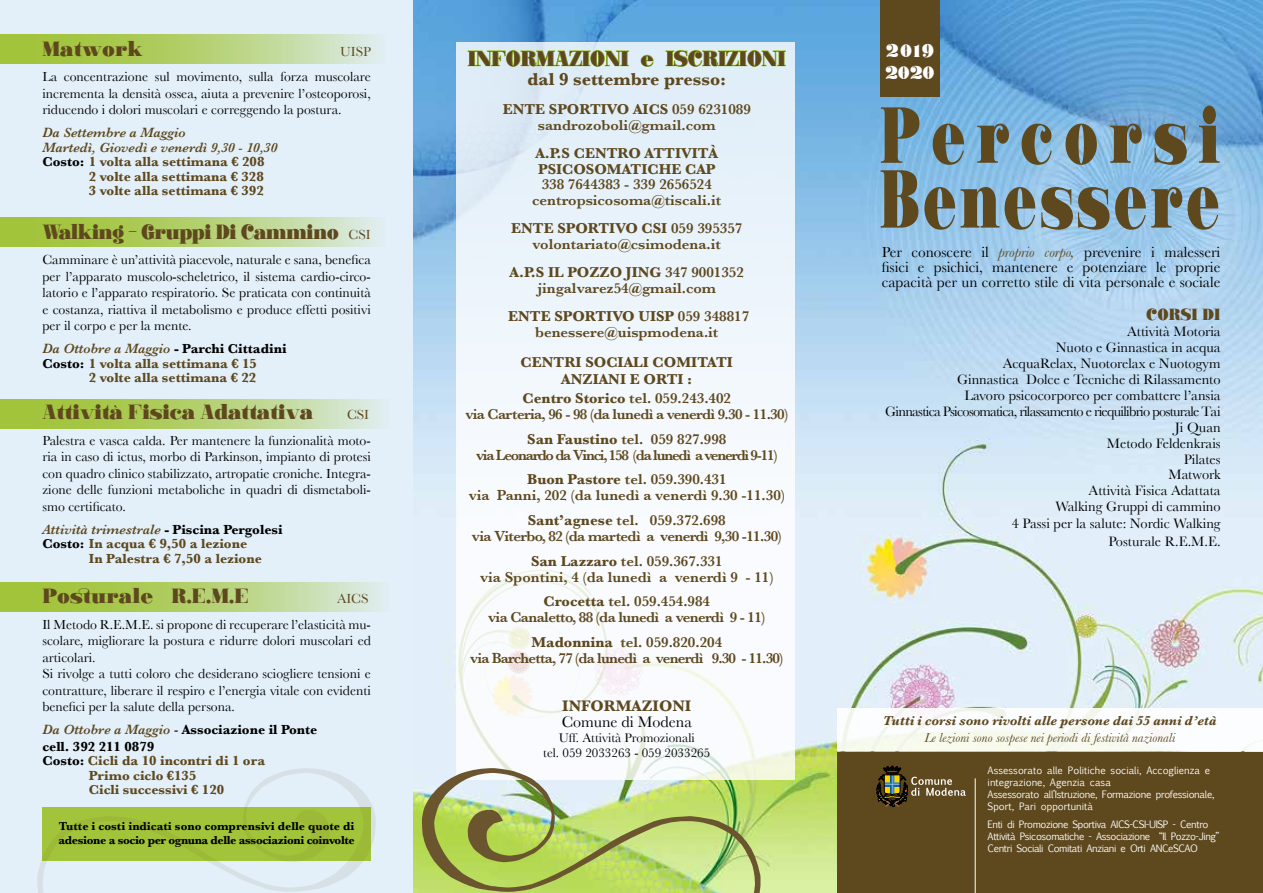
<style>
.page{position:relative;width:1263px;height:893px;background:#fff}
.page>*{position:absolute;margin:0;border:0;box-sizing:border-box;transform-origin:0 0}
.t1{font:81px "Ganton";letter-spacing:.05em;color:#5e481e;scale:.67 1}
.t2{font:78.3px "Ganton";letter-spacing:.19em;color:#5e481e;scale:.7 1}
.t3{font:21px "Ganton";letter-spacing:-.01em;color:#5e481e}
.t4{font:20.25px "Ganton";letter-spacing:-.04em;color:#5e481e;scale:.95 1}
.t5{font:20.25px "Ganton";letter-spacing:-.02em;color:#5e481e}
.t6{font:20.25px "Ganton";color:#5e481e}
.t7{font:700 18px "Baskerville";color:#5e481e}
.t8{font:18px/21.6px "Ganton";letter-spacing:.045em;color:#fff}
.t9{font:15.9px "Baskerville";color:#000}
.t10{font:700 15.9px "Baskerville";color:#5e481e}
.t11{font:15.9px "Ganton";color:#5e481e}
.t12{font:15.3px/15.3px "Baskerville";color:#000;text-align:justify}
.t13{font:600 15px/15.9px "Baskerville";color:#5e481e;text-align:center}
.t14{font:600 15px/15.9px "Baskerville";letter-spacing:-.04em;color:#5e481e;text-align:center}
.t15{font:700 15px/15.9px "Baskerville";color:#5e481e}
.t16{font:600 15px/15.9px "Baskerville";letter-spacing:-.08em;color:#5e481e;text-align:center}
.t17{font:600 15px/15.9px "Baskerville";letter-spacing:-.05em;color:#5e481e;text-align:center}
.t18{font:14.25px/16px "Baskerville";color:#000;text-align:right}
.t19{font:13.8px/16.5px "Baskerville";color:#000;text-align:justify}
.t20{font:700 13.8px/14.5px "Baskerville";color:#5e481e}
.t21{font:italic 600 13.8px "Baskerville";color:#5e481e}
.t22{font:700 13.8px/16.5px "Baskerville";color:#000}
.t23{font:13.8px "Baskerville";color:#5e481e}
.t24{font:italic 13.5px "Baskerville";color:#5e481e}
.t25{font:italic 700 13.5px "Baskerville";color:#5e481e}
.t26{font:13.05px/15.3px "Baskerville";color:#000;text-align:center}
.t27{font:700 12px/14.4px "Baskerville";letter-spacing:-.03em;color:#000}
.t28{font:9.75px/12px "Euphemia UCAS";color:#fff}
.t29{font:9.75px/12px "Euphemia UCAS";letter-spacing:-.03em;color:#fff}
.s1{color:#000}
.s2{font-family:"Baskerville";font-size:13.8px}
.s3{font-weight:700;font-style:normal;color:#000}
.s4{font-weight:600;font-style:italic;color:#5e481e}
.s5{font-weight:400}
.s6{font-weight:700}
.s7{font-style:italic;color:#5e481e}
</style>
<div class="page">
<div style="left:0;top:0;width:418px;height:893px;background:#e3f0f9"></div>
<img style="left:414px;top:0;width:849px;height:893px">
<div style="left:457px;top:43px;width:338px;height:737px;background:linear-gradient(to bottom,#e1effa,#fffefb)"></div>
<div style="left:838px;top:753px;width:425px;height:140px;background:#5e481e"></div>
<svg style="left:876px;top:766px;width:90px;height:41px"></svg>
<hr style="left:975px;top:778px;width:1px;height:115px;background:#fff">
<svg style="left:0;top:582px;width:381px;height:29px;background:#b6d177"></svg>
<svg style="left:0;top:399px;width:381px;height:29px;background:#b6d177"></svg>
<div style="left:837px;top:708px;width:426px;height:43px;background:linear-gradient(to right,#f8faf3,#fbfcfd)"></div>
<img style="left:422px;top:768px;width:338px;height:125px">
<svg style="left:37px;top:768px;width:339px;height:125px"></svg>
<svg style="left:0;top:34px;width:377px;height:30px;background:#b6d178"></svg>
<svg style="left:0;top:217px;width:377px;height:30px;background:#b6d178"></svg>
<svg style="left:467px;top:50px;width:162px;height:17px;background:#c8ddb6"></svg>
<svg style="left:641px;top:55px;width:13px;height:12px"></svg>
<svg style="left:665px;top:50px;width:121px;height:17px;background:#c9dfb7"></svg>
<div style="left:880px;top:0;width:60px;height:97px;background:#5e481e"></div>
<h3 class="t6" style="left:42px;top:37px;width:102px">Matwork</h3>
<p class="t23" style="left:340px;top:43px;width:32px">UISP</p>
<p class="t19" style="left:42px;top:68px;width:330px">La concentrazione sul movimento, sulla forza muscolare incrementa la densità ossea, aiuta a prevenire l’osteoporosi, riducendo i dolori muscolari e correggendo la postura.</p>
<p class="t21" style="left:42px;top:125px;width:145px">Da Settembre a Maggio</p>
<p class="t21" style="left:42px;top:139px;width:237px">Martedì, Giovedì e venerdì 9,30 - 10,30</p>
<p class="t20" style="left:42px;top:155px;width:224px"><span class="s1">Costo:</span> 1 volta alla settimana € 208</p>
<p class="t20" style="left:89px;top:169px;width:176px">2 volte alla settimana € 328</p>
<p class="t20" style="left:89px;top:184px;width:176px">3 volte alla settimana € 392</p>
<h3 class="t4" style="left:42px;top:220px;width:347px">Walking - Gruppi Di Cammino <span class="s2">CSI</span></h3>
<p class="t19" style="left:42px;top:251px;width:330px">Camminare è un’attività piacevole, naturale e sana, benefica per l’apparato muscolo-scheletrico, il sistema cardio-circo&shy;latorio e l’apparato respiratorio. Se praticata con continuità e costanza, riattiva il metabolismo e produce effetti positivi per il corpo e per la mente.</p>
<p class="t21" style="left:42px;top:341px;width:246px">Da Ottobre a Maggio <span class="s3">- Parchi Cittadini</span></p>
<p class="t20" style="left:42px;top:356px;width:216px"><span class="s1">Costo:</span> 1 volta alla settimana € 15</p>
<p class="t20" style="left:89px;top:371px;width:169px">2 volte alla settimana € 22</p>
<h3 class="t5" style="left:42px;top:400px;width:272px">Attività Fisica Adattativa</h3>
<p class="t23" style="left:347px;top:407px;width:23px">CSI</p>
<p class="t19" style="left:42px;top:432px;width:330px">Palestra e vasca calda. Per mantenere la funzionalità moto&shy;ria in caso di ictus, morbo di Parkinson, impianto di protesi con quadro clinico stabilizzato, artropatie croniche. Integra&shy;zione delle funzioni metaboliche in quadri di dismetaboli&shy;smo certificato.</p>
<p class="t21" style="left:42px;top:521px;width:242px">Attività trimestrale <span class="s3">- Piscina Pergolesi</span></p>
<p class="t20" style="left:42px;top:536px;width:206px"><span class="s1">Costo:</span> In acqua € 9,50 a lezione</p>
<p class="t20" style="left:89px;top:551px;width:174px">In Palestra € 7,50 a lezione</p>
<h3 class="t6" style="left:42px;top:584px;width:208px">Posturale R.E.M.E</h3>
<p class="t23" style="left:337px;top:591px;width:33px">AICS</p>
<p class="t19" style="left:42px;top:616px;width:330px;text-align:left">Il Metodo R.E.M.E. si propone di recuperare l’elasticità mu&shy;scolare, migliorare la postura e ridurre dolori muscolari ed articolari.<br>Si rivolge a tutti coloro che desiderano sciogliere tensioni e contratture, liberare il respiro e l’energia vitale con evidenti benefici per la salute della persona.</p>
<p class="t22" style="left:42px;top:722px;width:276px"><span class="s4">Da Ottobre a Maggio</span> <span class="s5">-</span> Associazione il Ponte cell. 392 211 0879</p>
<p class="t20" style="left:89px;top:753px;width:178px;text-indent:-46px"><span class="s1">Costo:</span> Cicli da 10 incontri di 1 ora<br>Primo ciclo €135<br>Cicli successivi € 120</p>
<p class="t27" style="left:59px;top:818px;width:298px">Tutte i costi indicati sono comprensivi delle quote di adesione a socio per ognuna delle associazioni coinvolte</p>
<h3 class="t3" style="left:468px;top:46px;width:319px">INFORMAZIONI e ISCRIZIONI</h3>
<h3 class="t7" style="left:527px;top:68px;width:200px">dal 9 settembre presso:</h3>
<p class="t13" style="left:503px;top:101px;width:250px"><span class="s6">ENTE SPORTIVO AICS</span> 059 6231089 sandrozoboli@gmail.com</p>
<p class="t15" style="left:535px;top:145px;width:184px">A.P.S CENTRO ATTIVITÀ<br>PSICOSOMATICHE CAP</p>
<p class="t13" style="left:532px;top:177px;width:190px">338 7644383 - 339 2656524 centropsicosoma@tiscali.it</p>
<p class="t13" style="left:511px;top:220px;width:233px"><span class="s6">ENTE SPORTIVO CSI</span> 059 395357 volontariato@csimodena.it</p>
<p class="t13" style="left:510px;top:264px;width:236px"><span class="s6">A.P.S IL POZZO JING</span> 347 9001352 jingalvarez54@gmail.com</p>
<p class="t13" style="left:508px;top:308px;width:242px"><span class="s6">ENTE SPORTIVO UISP</span> 059 348817 benessere@uispmodena.it</p>
<p class="t15" style="left:521px;top:353px;width:214px;line-height:17.4px;text-align:center">CENTRI SOCIALI COMITATI<br>ANZIANI E ORTI :</p>
<p class="t14" style="left:465px;top:390px;width:324px"><span class="s6">Centro Storico</span> tel. 059.243.402<br>via Carteria, 96 - 98 (da lunedì a venerdì 9.30 - 11.30)</p>
<p class="t16" style="left:476px;top:431px;width:303px"><span class="s6">San Faustino</span> tel. 059 827.998<br>via Leonardo da Vinci, 158 (da lunedì a venerdì 9-11)</p>
<p class="t13" style="left:469px;top:471px;width:318px"><span class="s6">Buon Pastore</span> tel. 059.390.431<br>via Panni, 202 (da lunedì a venerdì 9.30 -11.30)</p>
<p class="t14" style="left:472px;top:512px;width:311px"><span class="s6">Sant’agnese</span> tel. 059.372.698<br>via Viterbo, 82 (da martedì a venerdì 9,30 -11.30)</p>
<p class="t13" style="left:480px;top:553px;width:295px"><span class="s6">San Lazzaro</span> tel. 059.367.331<br>via Spontini, 4 (da lunedì a venerdì 9 - 11)</p>
<p class="t14" style="left:488px;top:593px;width:279px"><span class="s6">Crocetta</span> tel. 059.454.984<br>via Canaletto, 88 (da lunedì a venerdì 9 - 11)</p>
<p class="t17" style="left:470px;top:634px;width:315px"><span class="s6">Madonnina</span> tel. 059.820.204<br>via Barchetta, 77 (da lunedì a venerdì 9.30 - 11.30)</p>
<p class="t10" style="left:562px;top:696px;width:131px">INFORMAZIONI</p>
<p class="t9" style="left:562px;top:712px;width:132px">Comune di Modena</p>
<p class="t26" style="left:543px;top:730px;width:168px">Uff. Attività Promozionali<br>tel. 059 2033263 - 059 2033265</p>
<h3 class="t8" style="left:885px;top:41px;width:50px">2019<br>2020</h3>
<h2 class="t2" style="left:880px;top:89px;width:487px">Percorsi</h2>
<h1 class="t1" style="left:880px;top:151px;width:509px">Benessere</h1>
<p class="t12" style="left:882px;top:244px;width:340px">Per conoscere il <span class="s7">proprio corpo,</span> prevenire i malesseri fisici e psichici, mantenere e potenziare le proprie capacità per un corretto stile di vita personale e sociale</p>
<p class="t11" style="left:1146px;top:305px;width:76px">CORSI DI</p>
<p class="t18" style="left:885px;top:323px;width:337px">Attività Motoria<br>Nuoto e Ginnastica in acqua<br>AcquaRelax, Nuotorelax e Nuotogym<br>Ginnastica Dolce e Tecniche di Rilassamento<br>Lavoro psicocorporeo per combattere l’ansia<br>Ginnastica Psicosomatica, rilassamento e riequilibrio posturale Tai<br>Ji Quan<br>Metodo Feldenkrais<br>Pilates<br>Matwork<br>Attività Fisica Adattata<br>Walking Gruppi di cammino<br>4 Passi per la salute: Nordic Walking<br>Posturale R.E.M.E.</p>
<p class="t25" style="left:883px;top:713px;width:335px">Tutti i corsi sono rivolti alle persone dai 55 anni d’età</p>
<p class="t24" style="left:924px;top:730px;width:252px">Le lezioni sono sospese nei periodi di festività nazionali</p>
<p class="t28" style="left:988px;top:764px;width:228px">Assessorato alle Politiche sociali, Accoglienza e integrazione, Agenzia casa<br>Assessorato all’Istruzione, Formazione professionale, Sport, Pari opportunità</p>
<p class="t29" style="left:988px;top:818px;width:233px">Enti di Promozione Sportiva AICS-CSI-UISP - Centro<br>Attività Psicosomatiche - Associazione “Il Pozzo-Jing”<br>Centri Sociali Comitati Anziani e Orti ANCeSCAO</p>
</div>
